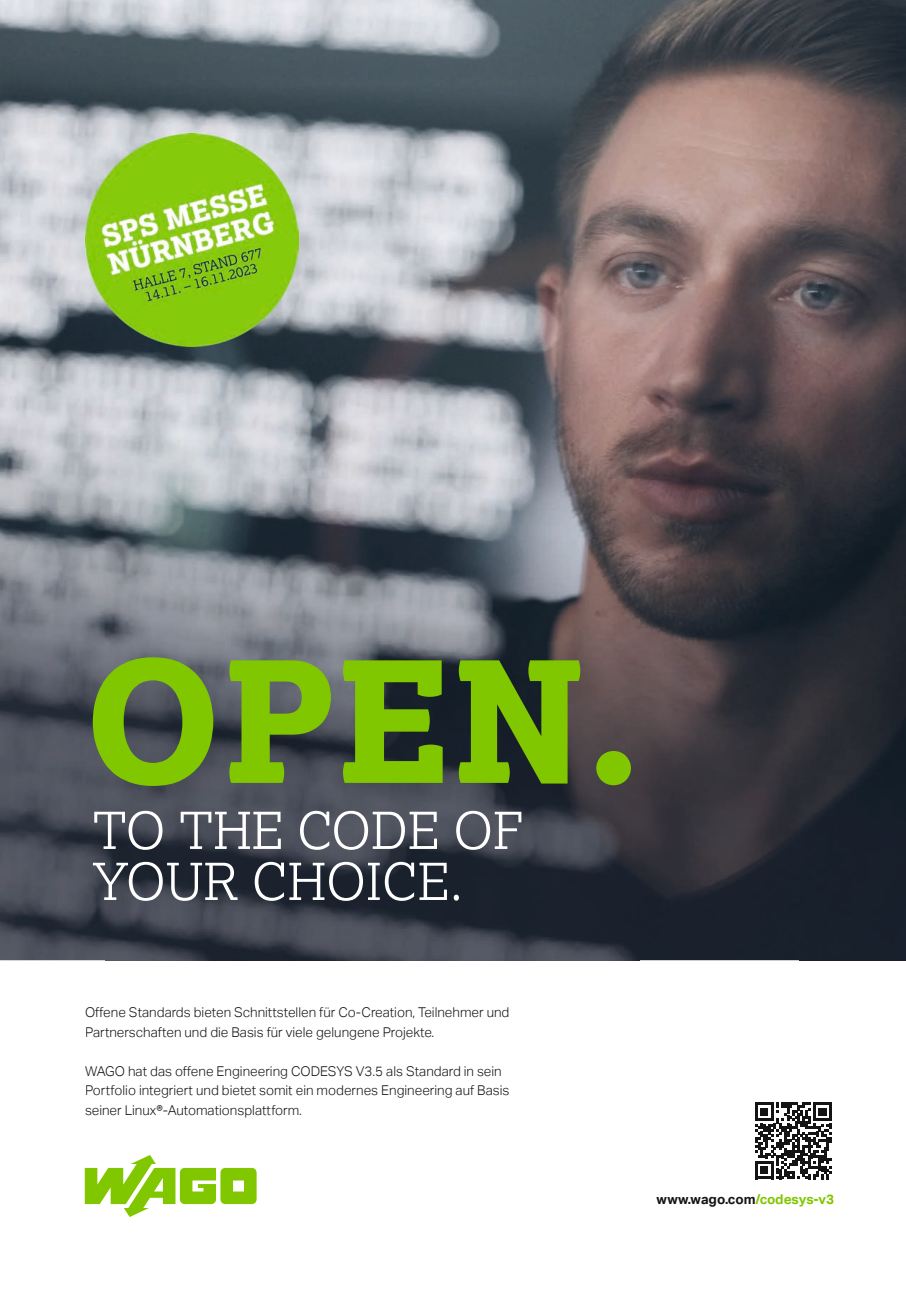
<style>
.page{position:relative;width:906px;height:1289px;background:#fff}
.page>*{position:absolute;margin:0;border:0;box-sizing:border-box;transform-origin:0 0}
.t1{font:800 168px "Lexia";color:#80c700}
.t2{font:300 51px/51px "Lexia";color:#fff}
.t3{font:300 13.5px/19.5px "Aktiv Grotesk";color:#131413}
.t4{font:700 13.5px "Aktiv Grotesk";color:#131413}
.s1{color:#80c700}
</style>
<div class="page">
<img style="left:0;top:0;width:799px;height:160px">
<img style="left:799px;top:0;width:107px;height:960px">
<img style="left:0;top:160px;width:106px;height:800px">
<img style="left:267px;top:160px;width:372px;height:481px">
<img style="left:639px;top:160px;width:161px;height:800px">
<img style="left:106px;top:346px;width:161px;height:295px">
<img style="left:106px;top:940px;width:534px;height:20px">
<img style="left:77px;top:641px;width:593px;height:299px">
<svg style="left:755px;top:1102px;width:76px;height:77px"></svg>
<img style="left:86px;top:134px;width:212px;height:212px">
<svg style="left:85px;top:1155px;width:172px;height:61px"></svg>
<h1 class="t1" style="left:84px;top:613px;width:560px">OPEN.</h1>
<h2 class="t2" style="left:92px;top:803px;width:432px">TO THE CODE OF<br>YOUR CHOICE.</h2>
<p class="t3" style="left:85px;top:1002px;width:426px">Offene Standards bieten Schnittstellen für Co-Creation, Teilnehmer und<br>Partnerschaften und die Basis für viele gelungene Projekte.</p>
<p class="t3" style="left:85px;top:1061px;width:426px">WAGO hat das offene Engineering CODESYS V3.5 als Standard in sein<br>Portfolio integriert und bietet somit ein modernes Engineering auf Basis seiner Linux®-Automationsplattform.</p>
<p class="t4" style="left:656px;top:1191px;width:179px">www.wago.com<span class="s1">/codesys-v3</span></p>
</div>
